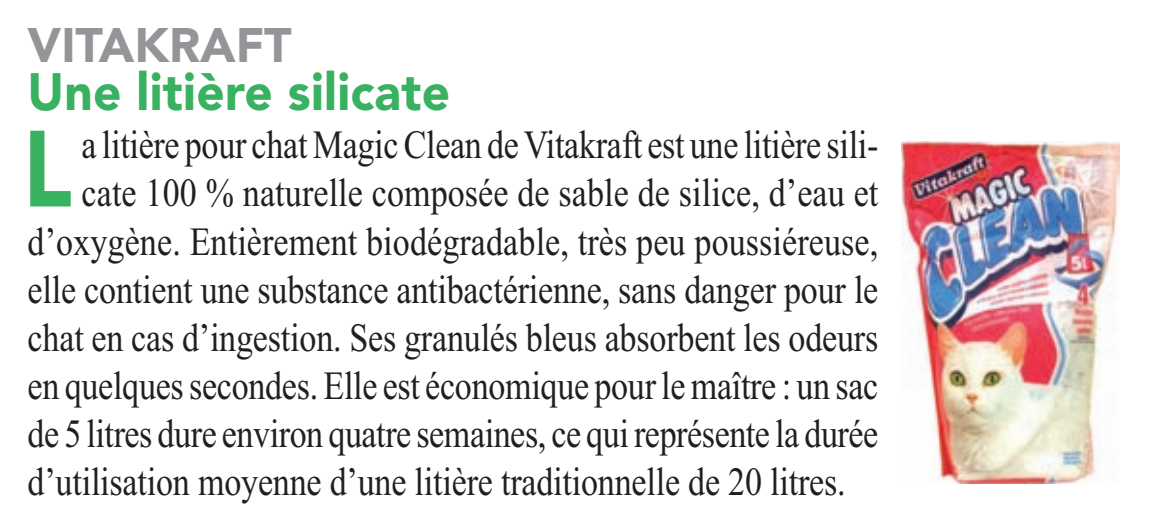
<style>
.page{position:relative;width:1153px;height:522px;background:#fff}
.page>*{position:absolute;margin:0;border:0;box-sizing:border-box;transform-origin:0 0}
.t1{font:900 106.8px "Avenir";color:#38b160;scale:.85 1}
.t2{font:900 52px "Avenir";letter-spacing:.005em;color:#38b160;scale:.95 1}
.t3{font:900 48px "Avenir";color:#939598}
.t4{font:40px "Times New Roman";letter-spacing:-.005em;color:#231f20;scale:.85 1}
</style>
<div class="page">
<img style="left:901px;top:141px;width:219px;height:343px">
<p class="t3" style="left:28px;top:26px;width:266px">VITAKRAFT</p>
<h2 class="t2" style="left:28px;top:71px;width:446px">Une litière silicate</h2>
<h1 class="t1" style="left:23px;top:126px;width:59px">L</h1>
<p class="t4" style="left:82px;top:131px;width:939px">a litière pour chat Magic Clean de Vitakraft est une litière sili-</p>
<p class="t4" style="left:82px;top:179px;width:939px">cate 100 % naturelle composée de sable de silice, d’eau et</p>
<p class="t4" style="left:28px;top:227px;width:1002px">d’oxygène. Entièrement biodégradable, très peu poussiéreuse,</p>
<p class="t4" style="left:28px;top:275px;width:1002px">elle contient une substance antibactérienne, sans danger pour le</p>
<p class="t4" style="left:28px;top:323px;width:1002px">chat en cas d’ingestion. Ses granulés bleus absorbent les odeurs</p>
<p class="t4" style="left:28px;top:371px;width:1002px">en quelques secondes. Elle est économique pour le maître : un sac</p>
<p class="t4" style="left:28px;top:419px;width:1002px">de 5 litres dure environ quatre semaines, ce qui représente la durée</p>
<p class="t4" style="left:28px;top:467px;width:964px">d’utilisation moyenne d’une litière traditionnelle de 20 litres.</p>
</div>
